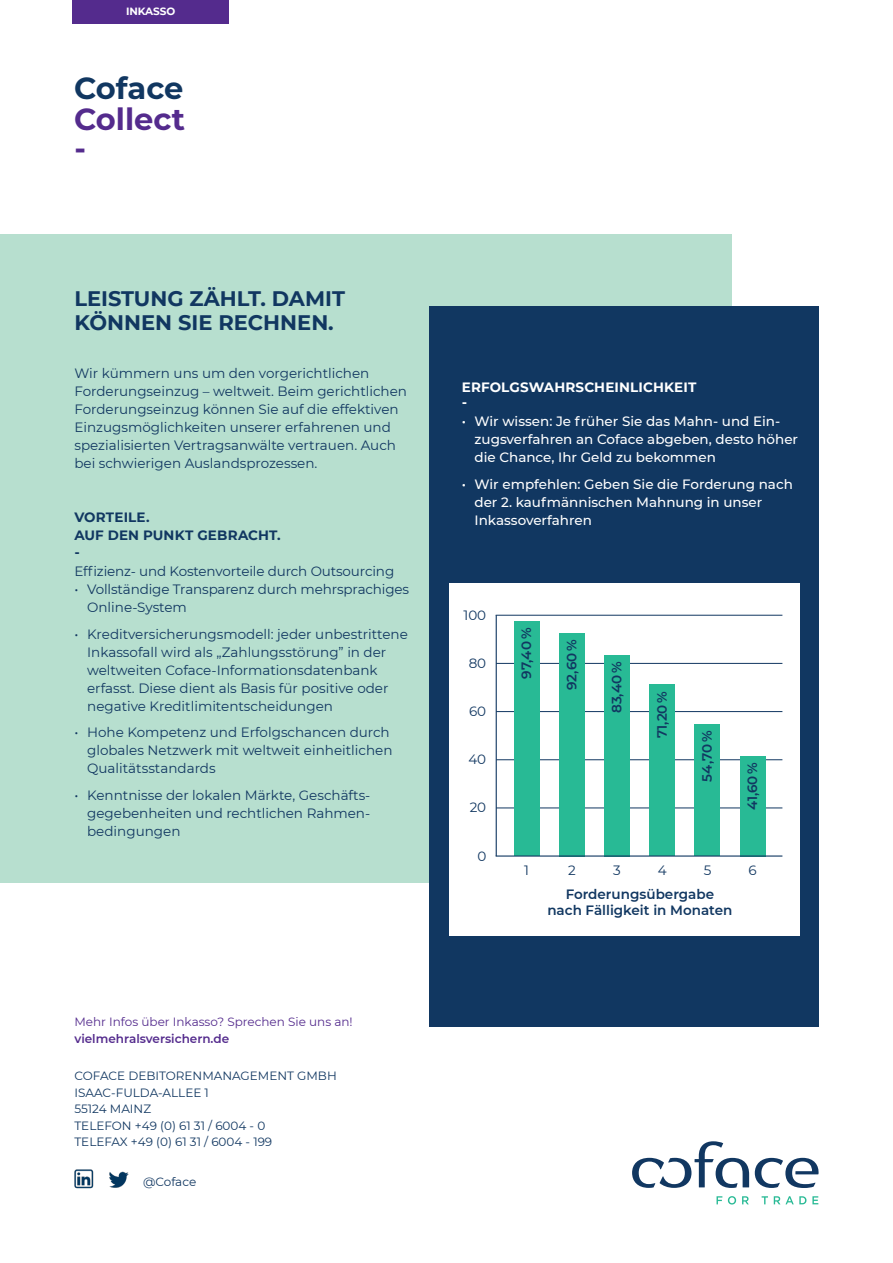
<style>
.page{position:relative;width:893px;height:1263px;background:#fff}
.page>*{position:absolute;margin:0;border:0;box-sizing:border-box;transform-origin:0 0}
.t1{font:700 30.45px/30.5px "Montserrat";color:#542b8d}
.t2{font:700 30px "Montserrat";color:#542b8d}
.t3{font:700 21px/24px "Montserrat";color:#113761}
.t4{font:13.5px/18px "Montserrat";color:#113761}
.t5{font:500 13.5px/18px "Montserrat";color:#fff}
.t6{font:600 13.5px/16.5px "Montserrat";color:#113761;text-align:center}
.t7{font:700 13.5px/18px "Montserrat";letter-spacing:.01em;color:#113761}
.t8{font:700 13.5px/16.5px "Montserrat";letter-spacing:.01em;color:#fff}
.t9{font:12px "Montserrat";color:#113761}
.t10{font:12px "Montserrat";color:#542b8d}
.t11{font:600 12px "Montserrat";color:#542b8d}
.t12{font:700 10.5px "Montserrat";letter-spacing:-.005em;color:#fff}
.s1{color:#113761}
</style>
<div class="page">
<div style="left:0;top:234px;width:731px;height:648px;background:#b7dfcf"></div>
<div style="left:429px;top:306px;width:390px;height:720px;background:#113761"></div>
<svg style="left:755px;top:1158px;width:64px;height:30px"></svg>
<svg style="left:632px;top:1141px;width:117px;height:47px"></svg>
<svg style="left:716px;top:1196px;width:6px;height:8px"></svg>
<svg style="left:728px;top:1196px;width:8px;height:8px"></svg>
<svg style="left:742px;top:1196px;width:7px;height:8px"></svg>
<svg style="left:762px;top:1196px;width:6px;height:8px"></svg>
<svg style="left:774px;top:1196px;width:32px;height:8px"></svg>
<svg style="left:812px;top:1196px;width:6px;height:8px"></svg>
<img style="left:74px;top:1169px;width:20px;height:20px">
<img style="left:109px;top:1171px;width:20px;height:17px">
<div style="left:72px;top:0;width:157px;height:23px;background:#542b8d"></div>
<div style="left:449px;top:584px;width:350px;height:352px;background:#fff"></div>
<hr style="left:496px;top:615px;width:1px;height:241px;background:#113761">
<hr style="left:496px;top:808px;width:286px;height:1px;background:#113761">
<hr style="left:496px;top:759px;width:286px;height:1px;background:#113761">
<hr style="left:496px;top:711px;width:286px;height:1px;background:#113761">
<hr style="left:496px;top:663px;width:286px;height:1px;background:#113761">
<hr style="left:496px;top:615px;width:286px;height:1px;background:#113761">
<div style="left:740px;top:756px;width:25px;height:100px;background:#28ba95"></div>
<div style="left:695px;top:724px;width:25px;height:132px;background:#28ba95"></div>
<div style="left:649px;top:684px;width:26px;height:172px;background:#28ba95"></div>
<div style="left:604px;top:655px;width:26px;height:201px;background:#28ba95"></div>
<div style="left:559px;top:633px;width:26px;height:223px;background:#28ba95"></div>
<div style="left:514px;top:621px;width:25px;height:235px;background:#28ba95"></div>
<hr style="left:496px;top:855px;width:286px;height:2px;background:#113761">
<p class="t12" style="left:126px;top:4px;width:51px">INKASSO</p>
<p class="t1" style="left:74px;top:72px;width:112px"><span class="s1">Coface<br></span>Collect</p>
<p class="t2" style="left:75px;top:126px;width:13px">-</p>
<p class="t3" style="left:74px;top:285px;width:272px">LEISTUNG ZÄHLT. DAMIT<br>KÖNNEN SIE RECHNEN.</p>
<p class="t4" style="left:74px;top:364px;width:334px">Wir kümmern uns um den vorgerichtlichen Forderungseinzug – weltweit. Beim gerichtlichen Forderungseinzug können Sie auf die effektiven Einzugsmöglichkeiten unserer erfahrenen und spezialisierten Vertragsanwälte vertrauen. Auch bei schwierigen Auslandsprozessen.</p>
<p class="t7" style="left:74px;top:508px;width:208px">VORTEILE.<br>AUF DEN PUNKT GEBRACHT. -</p>
<p class="t4" style="left:74px;top:562px;width:321px">Effizienz- und Kostenvorteile durch Outsourcing</p>
<p class="t4" style="left:87px;top:580px;width:323px;text-indent:-13px">• Vollständige Transparenz durch mehrsprachiges<br>Online-System</p>
<p class="t4" style="left:87px;top:624px;width:322px;text-indent:-13px">• Kreditversicherungsmodell: jeder unbestrittene Inkassofall wird als „Zahlungsstörung” in der weltweiten Coface-Informationsdatenbank erfasst. Diese dient als Basis für positive oder negative Kreditlimitentscheidungen</p>
<p class="t4" style="left:87px;top:723px;width:307px;text-indent:-13px">• Hohe Kompetenz und Erfolgschancen durch globales Netzwerk mit weltweit einheitlichen<br>Qualitätsstandards</p>
<p class="t4" style="left:87px;top:785px;width:285px;text-align:justify;text-indent:-13px">• Kenntnisse der lokalen Märkte, Geschäfts&shy;gegebenheiten und rechtlichen Rahmen&shy;bedingungen</p>
<p class="t10" style="left:74px;top:1013px;width:280px">Mehr Infos über Inkasso? Sprechen Sie uns an!</p>
<p class="t11" style="left:74px;top:1030px;width:156px">vielmehralsversichern.de</p>
<p class="t9" style="left:74px;top:1067px;width:264px">COFACE DEBITORENMANAGEMENT GMBH</p>
<p class="t9" style="left:74px;top:1084px;width:136px">ISAAC-FULDA-ALLEE 1</p>
<p class="t9" style="left:74px;top:1100px;width:78px">55124 MAINZ</p>
<p class="t9" style="left:74px;top:1117px;width:192px">TELEFON +49 (0) 61 31 / 6004 - 0</p>
<p class="t9" style="left:74px;top:1133px;width:199px">TELEFAX +49 (0) 61 31 / 6004 - 199</p>
<p class="t9" style="left:143px;top:1173px;width:55px">@Coface</p>
<p class="t8" style="left:462px;top:378px;width:236px">ERFOLGSWAHRSCHEINLICHKEIT -</p>
<p class="t5" style="left:474px;top:412px;width:325px;text-indent:-13px">• Wir wissen: Je früher Sie das Mahn- und Ein&shy;zugsverfahren an Coface abgeben, desto höher die Chance, Ihr Geld zu bekommen</p>
<p class="t5" style="left:474px;top:474px;width:320px;text-indent:-13px">• Wir empfehlen: Geben Sie die Forderung nach der 2. kaufmännischen Mahnung in unser<br>Inkassoverfahren</p>
<p class="t4" style="left:463px;top:605px;width:24px">100</p>
<p class="t4" style="left:469px;top:653px;width:19px">80</p>
<p class="t4" style="left:469px;top:702px;width:19px">60</p>
<p class="t4" style="left:468px;top:750px;width:19px">40</p>
<p class="t4" style="left:470px;top:798px;width:18px">20</p>
<p class="t4" style="left:477px;top:846px;width:10px">0</p>
<p class="t6" style="left:517px;top:679px;width:52px;rotate:-90deg">97,40 %</p>
<p class="t6" style="left:563px;top:690px;width:52px;rotate:-90deg">92,60 %</p>
<p class="t6" style="left:608px;top:713px;width:53px;rotate:-90deg">83,40 %</p>
<p class="t6" style="left:653px;top:738px;width:49px;rotate:-90deg">71,20 %</p>
<p class="t6" style="left:698px;top:782px;width:52px;rotate:-90deg">54,70 %</p>
<p class="t6" style="left:743px;top:810px;width:50px;rotate:-90deg">41,60 %</p>
<p class="t4" style="left:524px;top:861px;width:6px">1</p>
<p class="t4" style="left:568px;top:861px;width:9px">2</p>
<p class="t4" style="left:613px;top:861px;width:9px">3</p>
<p class="t4" style="left:658px;top:861px;width:10px">4</p>
<p class="t4" style="left:704px;top:861px;width:9px">5</p>
<p class="t4" style="left:748px;top:861px;width:10px">6</p>
<p class="t6" style="left:547px;top:885px;width:186px">Forderungsübergabe nach Fälligkeit in Monaten</p>
</div>
